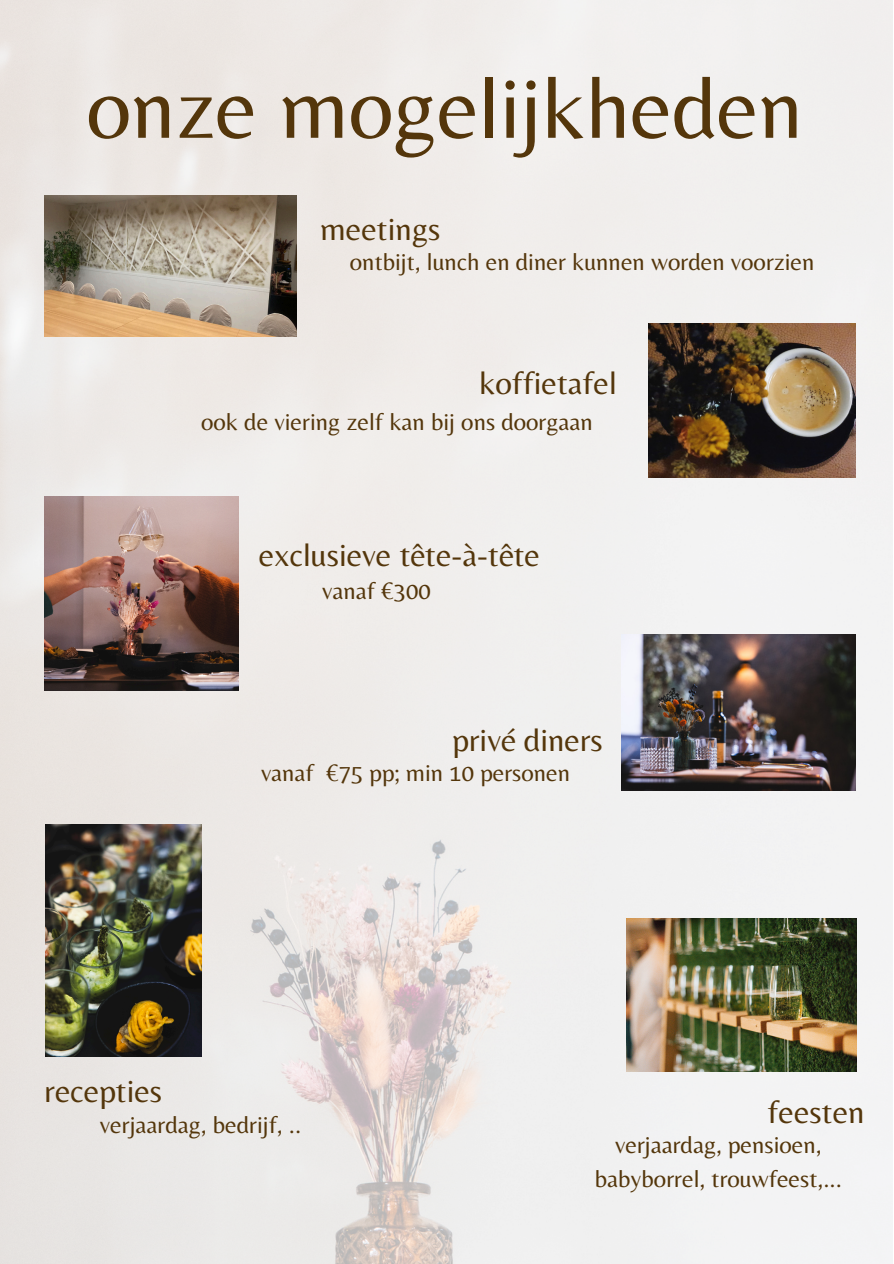
<style>
.page{position:relative;width:894px;height:1264px;background:#fff}
.page>*{position:absolute;margin:0;border:0;box-sizing:border-box;transform-origin:0 0}
.t1{font:89.1px "Belleza";color:#54360b}
.t2{font:33px "Belleza";color:#54360b}
.t3{font:24.75px/34.7px "Belleza";color:#54360b;text-align:center}
</style>
<div class="page">
<img style="left:0;top:0;width:892px;height:1263px">
<img style="left:621px;top:634px;width:234px;height:156px">
<img style="left:46px;top:824px;width:155px;height:231px">
<img style="left:648px;top:323px;width:207px;height:154px">
<img style="left:626px;top:918px;width:230px;height:152px">
<img style="left:44px;top:496px;width:195px;height:194px">
<img style="left:44px;top:195px;width:252px;height:142px">
<h2 class="t1" style="left:86px;top:55px;width:718px">onze mogelijkheden</h2>
<p class="t2" style="left:320px;top:210px;width:122px">meetings</p>
<p class="t3" style="left:350px;top:244px;width:466px">ontbijt, lunch en diner kunnen worden voorzien</p>
<p class="t2" style="left:479px;top:364px;width:139px">koffietafel</p>
<h2 class="t3" style="left:201px;top:404px;width:393px">ook de viering zelf kan bij ons doorgaan</h2>
<h2 class="t2" style="left:259px;top:535px;width:283px">exclusieve tête-à-tête</h2>
<p class="t3" style="left:322px;top:572px;width:110px">vanaf €300</p>
<h1 class="t2" style="left:452px;top:720px;width:152px">privé diners</h1>
<p class="t3" style="left:261px;top:755px;width:310px">vanaf €75 pp; min 10 personen</p>
<p class="t2" style="left:44px;top:1071px;width:119px">recepties</p>
<p class="t3" style="left:100px;top:1106px;width:203px">verjaardag, bedrijf, ..</p>
<p class="t2" style="left:767px;top:1091px;width:98px">feesten</p>
<p class="t3" style="left:594px;top:1126px;width:248px">verjaardag, pensioen, babyborrel, trouwfeest,...</p>
</div>
